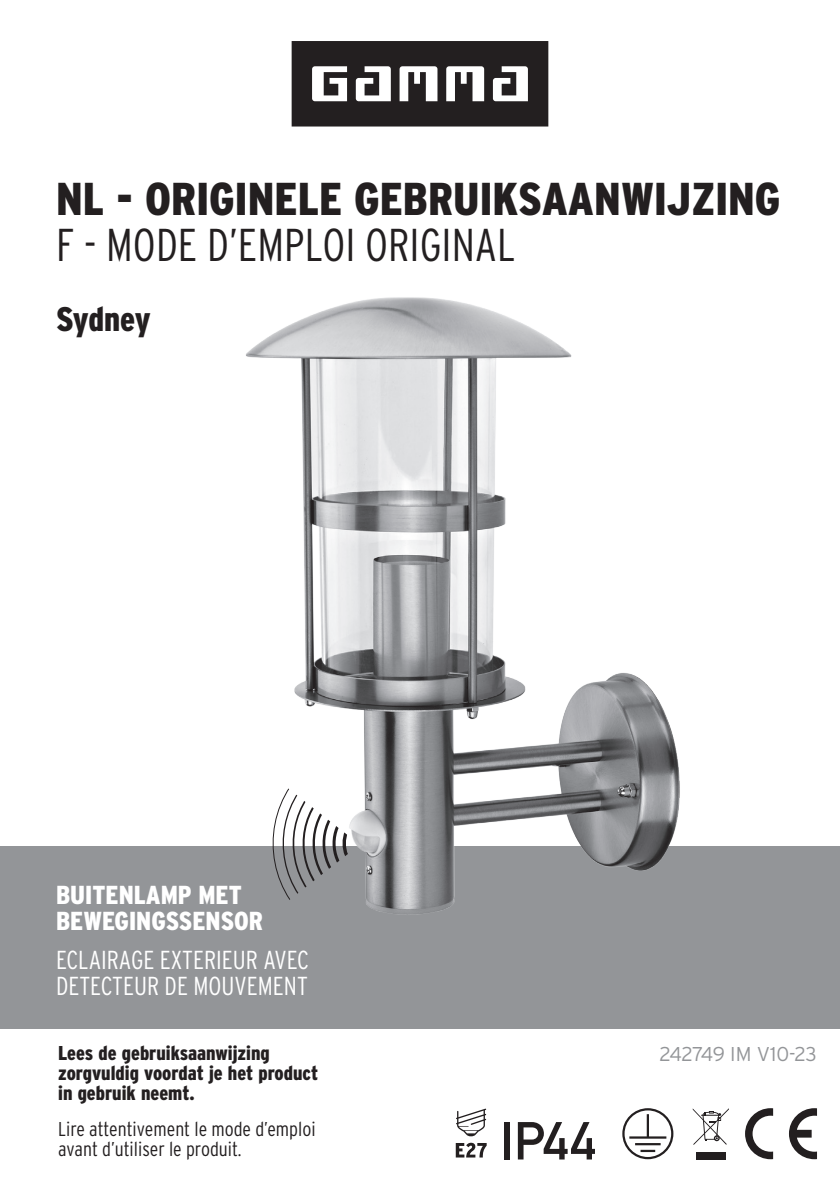
<style>
.page{position:relative;width:840px;height:1191px;background:#fff}
.page>*{position:absolute;margin:0;border:0;box-sizing:border-box;transform-origin:0 0}
.Omschrijving_symbole{font:900 condensed 46px "Interstate";color:#231f20}
.Omschrijving_symbole-2{font:300 condensed 46px "Interstate";color:#231f20}
.Omschrijving_symbole-3{font:900 condensed 34px "Interstate";letter-spacing:-.01em;color:#231f20}
.Omschrijving_symbole-4{font:300 condensed 26px "Interstate";color:#fff}
.Omschrijving_symbole-5{font:900 condensed 26px "Interstate";color:#fff}
.Omschrijving_symbole-6{font:900 condensed 20px/20px "Interstate";color:#231f20}
.Omschrijving_symbole-7{font:300 condensed 20px/20px "Interstate";color:#231f20}
.Omschrijving_symbole-8{font:300 20px "Interstate";letter-spacing:-.025em;color:#939598}
</style>
<div class="page">
<svg style="left:291px;top:41px;width:257px;height:85px"></svg>
<div style="left:0;top:846px;width:839px;height:182px;background:#939598"></div>
<svg style="left:745px;top:1108px;width:27px;height:51px"></svg>
<svg style="left:789px;top:1108px;width:27px;height:51px"></svg>
<div style="left:695px;top:1152px;width:30px;height:7px;background:#231f20"></div>
<svg style="left:692px;top:1108px;width:36px;height:36px"></svg>
<img style="left:246px;top:297px;width:434px;height:618px">
<svg style="left:261px;top:773px;width:98px;height:142px"></svg>
<div style="left:504px;top:1122px;width:5px;height:37px;background:#231f20"></div>
<svg style="left:517px;top:1122px;width:77px;height:37px"></svg>
<svg style="left:622px;top:1108px;width:51px;height:51px"></svg>
<hr style="left:646px;top:1114px;width:2px;height:23px;background:#231f20">
<hr style="left:629px;top:1136px;width:37px;height:2px;background:#231f20">
<hr style="left:634px;top:1143px;width:26px;height:2px;background:#231f20">
<hr style="left:640px;top:1149px;width:14px;height:3px;background:#231f20">
<svg style="left:455px;top:1108px;width:31px;height:49px"></svg>
<p class="Omschrijving_symbole" style="left:56px;top:173px;width:725px">NL - ORIGINELE GEBRUIKSAANWIJZING</p>
<p class="Omschrijving_symbole-2" style="left:56px;top:219px;width:461px">F - MODE D’EMPLOI ORIGINAL</p>
<p class="Omschrijving_symbole-3" style="left:56px;top:301px;width:96px">Sydney</p>
<p class="Omschrijving_symbole-5" style="left:56px;top:880px;width:187px">BUITENLAMP MET</p>
<p class="Omschrijving_symbole-5" style="left:56px;top:906px;width:208px">BEWEGINGSSENSOR</p>
<p class="Omschrijving_symbole-4" style="left:56px;top:944px;width:254px">ECLAIRAGE EXTERIEUR AVEC</p>
<p class="Omschrijving_symbole-4" style="left:56px;top:970px;width:253px">DETECTEUR DE MOUVEMENT</p>
<p class="Omschrijving_symbole-6" style="left:58px;top:1043px;width:261px">Lees de gebruiksaanwijzing zorgvuldig voordat je het product in gebruik neemt.</p>
<p class="Omschrijving_symbole-7" style="left:58px;top:1119px;width:259px">Lire attentivement le mode d’emploi avant d’utiliser le produit.</p>
<p class="Omschrijving_symbole-8" style="left:659px;top:1042px;width:159px">242749 IM V10-23</p>
</div>
